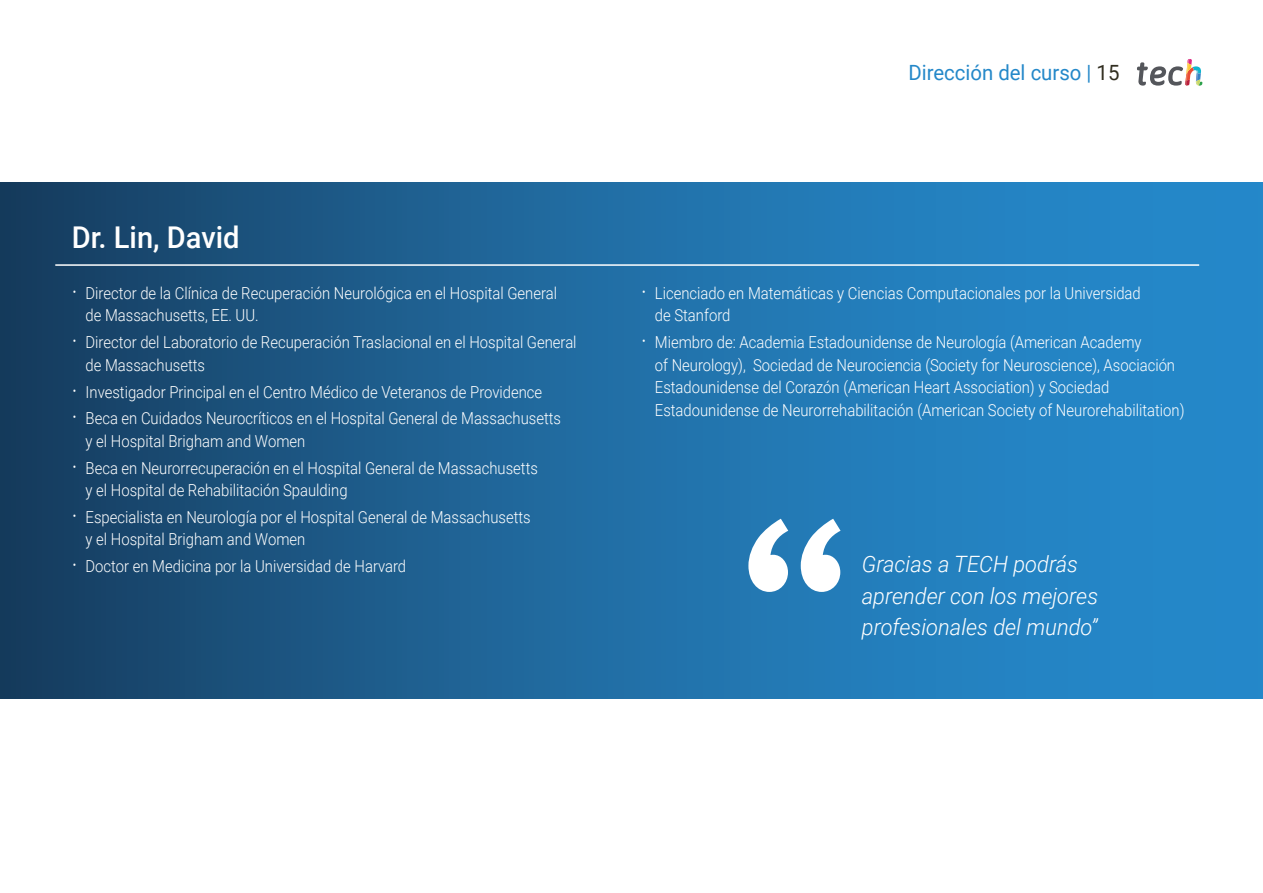
<style>
.page{position:relative;width:1263px;height:893px;background:#fff}
.page>*{position:absolute;margin:0;border:0;box-sizing:border-box;transform-origin:0 0}
.t1{font:500 30px "Roboto";color:#fff}
.t2{font:italic 300 22.5px/31.5px "Roboto";color:#fff}
.t3{font:21px "Roboto";color:#2488c9}
.t4{font:300 16.5px/22.5px "Roboto";color:#fff;scale:.9 1}
.s1{color:#312e20}
</style>
<div class="page">
<div style="left:0;top:182px;width:1263px;height:516px;background:linear-gradient(to right,#184267,#2793d9)"></div>
<svg style="left:748px;top:519px;width:92px;height:73px"></svg>
<hr style="left:55px;top:264px;width:1144px;height:2px;background:#fff">
<svg style="left:1137px;top:59px;width:65px;height:27px"></svg>
<h1 class="t1" style="left:72px;top:216px;width:169px">Dr. Lin, David</h1>
<p class="t4" style="left:86px;top:281px;width:525px;text-indent:-13px"><sup>•</sup> Director de la Clínica de Recuperación Neurológica en el Hospital General de Massachusetts, EE. UU.</p>
<p class="t4" style="left:86px;top:330px;width:547px;text-indent:-13px"><sup>•</sup> Director del Laboratorio de Recuperación Traslacional en el Hospital General de Massachusetts</p>
<p class="t4" style="left:73px;top:380px;width:523px"><sup>•</sup> Investigador Principal en el Centro Médico de Veteranos de Providence</p>
<p class="t4" style="left:86px;top:406px;width:530px;text-indent:-13px"><sup>•</sup> Beca en Cuidados Neurocríticos en el Hospital General de Massachusetts y el Hospital Brigham and Women</p>
<p class="t4" style="left:86px;top:456px;width:504px;text-indent:-13px"><sup>•</sup> Beca en Neurorrecuperación en el Hospital General de Massachusetts y el Hospital de Rehabilitación Spaulding</p>
<p class="t4" style="left:86px;top:505px;width:496px;text-indent:-13px"><sup>•</sup> Especialista en Neurología por el Hospital General de Massachusetts y el Hospital Brigham and Women</p>
<p class="t4" style="left:73px;top:554px;width:372px"><sup>•</sup> Doctor en Medicina por la Universidad de Harvard</p>
<p class="t3" style="left:908px;top:57px;width:213px">Dirección del curso | <span class="s1">15</span></p>
<p class="t4" style="left:655px;top:281px;width:541px;text-indent:-13px"><sup>•</sup> Licenciado en Matemáticas y Ciencias Computacionales por la Universidad de Stanford</p>
<p class="t4" style="left:655px;top:330px;width:590px;text-indent:-13px"><sup>•</sup> Miembro de: Academia Estadounidense de Neurología (American Academy<br>of Neurology), Sociedad de Neurociencia (Society for Neuroscience), Asociación Estadounidense del Corazón (American Heart Association) y Sociedad Estadounidense de Neurorrehabilitación (American Society of Neurorehabilitation)</p>
<h2 class="t2" style="left:862px;top:548px;width:238px">Gracias a TECH podrás aprender con los mejores profesionales del mundo”</h2>
</div>
